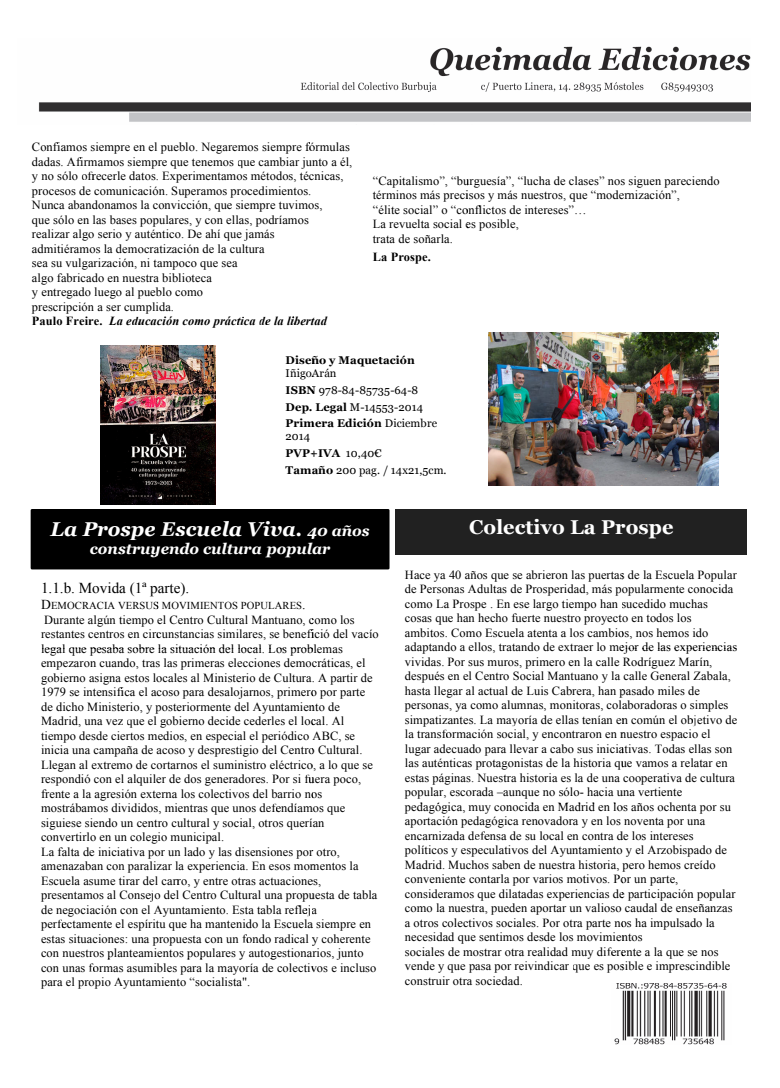
<style>
.page{position:relative;width:780px;height:1088px;background:#fff}
.page>*{position:absolute;margin:0;border:0;box-sizing:border-box;transform-origin:0 0}
.t1{font:italic 700 20px "Georgia";letter-spacing:.005em;color:#fff}
.t2{font:700 20px "Georgia";letter-spacing:.005em;color:#fff}
.t3{font:italic 700 15.12px "Georgia";color:#fff}
.t4{font:15.12px "Times New Roman";color:#000}
.t5{font:12.38px/14.5px "Times New Roman";letter-spacing:.005em;color:#000}
.t6{font:700 12.38px "Times New Roman";letter-spacing:.01em;color:#000}
.t7{font:11.25px/16.8px "Georgia";letter-spacing:.01em;color:#000}
.t8{font:700 11.25px "Georgia";letter-spacing:.005em;color:#000}
.t9{font:10.62px "Times New Roman";letter-spacing:.01em;color:#000}
.s1{font-weight:700}
.s2{font-weight:700;font-style:italic}
.s3{font-size:13.62px}
</style>
<div class="page">
<div style="left:32px;top:510px;width:356px;height:58px;background:#000"></div>
<div style="left:31px;top:509px;width:358px;height:60px;border:3px solid #000"></div>
<div style="left:396px;top:510px;width:351px;height:45px;background:#212121"></div>
<img style="left:100px;top:346px;width:115px;height:158px">
<img style="left:488px;top:332px;width:230px;height:153px">
<img style="left:38px;top:46px;width:712px;height:76px">
<img style="left:614px;top:983px;width:113px;height:62px">
<p class="t5" style="left:32px;top:140px;width:322px">Confiamos siempre en el pueblo. Negaremos siempre fórmulas dadas. Afirmamos siempre que tenemos que cambiar junto a él, y no sólo ofrecerle datos. Experimentamos métodos, técnicas, procesos de comunicación. Superamos procedimientos.<br>Nunca abandonamos la convicción, que siempre tuvimos,<br>que sólo en las bases populares, y con ellas, podríamos<br>realizar algo serio y auténtico. De ahí que jamás<br>admitiéramos la democratización de la cultura<br>sea su vulgarización, ni tampoco que sea<br>algo fabricado en nuestra biblioteca<br>y entregado luego al pueblo como<br>prescripción a ser cumplida.<br><span class="s1">Paulo Freire.</span> <span class="s2">La educación como práctica de la libertad</span></p>
<p class="t5" style="left:373px;top:173px;width:348px">“Capitalismo”, “burguesía”, “lucha de clases” nos siguen pareciendo términos más precisos y más nuestros, que “modernización”,<br>“élite social” o “conflictos de intereses”…<br>La revuelta social es posible,<br>trata de soñarla.</p>
<p class="t6" style="left:373px;top:250px;width:60px">La Prospe.</p>
<p class="t8" style="left:285px;top:354px;width:131px">Diseño y Maquetación</p>
<p class="t7" style="left:285px;top:365px;width:153px">IñigoArán<br><span class="s1">ISBN</span> 978-84-85735-64-8<br><span class="s1">Dep. Legal</span> M-14553-2014<br><span class="s1">Primera Edición</span> Diciembre</p>
<p class="t7" style="left:285px;top:428px;width:162px">2014<br><span class="s1">PVP+IVA</span> 10,40!<br><span class="s1">Tamaño</span> 200 pag. / 14x21,5cm.</p>
<h1 class="t1" style="left:50px;top:518px;width:253px">La Prospe Escuela Viva.</h1>
<p class="t3" style="left:90px;top:540px;width:242px">construyendo cultura popular</p>
<p class="t4" style="left:41px;top:579px;width:150px">1.1.b. Movida (1ª parte).</p>
<p class="t9" style="left:41px;top:599px;width:266px"><span class="s3">D</span>EMOCRACIA VERSUS MOVIMIENTOS POPULARES<span class="s3">.</span></p>
<p class="t5" style="left:41px;top:612px;width:339px">Durante algún tiempo el Centro Cultural Mantuano, como los restantes centros en circunstancias similares, se benefició del vacío</p>
<p class="t3" style="left:307px;top:522px;width:64px">40 años</p>
<p class="t5" style="left:41px;top:641px;width:338px">legal que pesaba sobre la situación del local. Los problemas empezaron cuando, tras las primeras elecciones democráticas, el gobierno asigna estos locales al Ministerio de Cultura. A partir de 1979 se intensifica el acoso para desalojarnos, primero por parte de dicho Ministerio, y posteriormente del Ayuntamiento de Madrid, una vez que el gobierno decide cederles el local. Al tiempo desde ciertos medios, en especial el periódico ABC, se inicia una campaña de acoso y desprestigio del Centro Cultural.<br>Llegan al extremo de cortarnos el suministro eléctrico, a lo que se respondió con el alquiler de dos generadores. Por si fuera poco, frente a la agresión externa los colectivos del barrio nos mostrábamos divididos, mientras que unos defendíamos que siguiese siendo un centro cultural y social, otros querían convertirlo en un colegio municipal.<br>La falta de iniciativa por un lado y las disensiones por otro, amenazaban con paralizar la experiencia. En esos momentos la Escuela asume tirar del carro, y entre otras actuaciones, presentamos al Consejo del Centro Cultural una propuesta de tabla de negociación con el Ayuntamiento. Esta tabla refleja perfectamente el espíritu que ha mantenido la Escuela siempre en estas situaciones: una propuesta con un fondo radical y coherente con nuestros lanteamientos o ulares auto estionarios, junto</p>
<p class="t5" style="left:108px;top:946px;width:8px">p</p>
<p class="t5" style="left:187px;top:946px;width:20px">p p</p>
<p class="t5" style="left:239px;top:946px;width:8px">y</p>
<p class="t5" style="left:270px;top:946px;width:8px">g</p>
<p class="t5" style="left:41px;top:975px;width:211px">para el propio Ayuntamiento “socialista".</p>
<p class="t5" style="left:41px;top:960px;width:337px">con unas formas asumibles para la mayoría de colectivos e incluso</p>
<h1 class="t2" style="left:469px;top:516px;width:206px">Colectivo La Prospe</h1>
<p class="t5" style="left:405px;top:567px;width:333px">Hace ya 40 años que se abrieron las puertas de la Escuela Popular de Personas Adultas de Prosperidad, más popularmente conocida como La Prospe . En ese largo tiempo han sucedido muchas cosas que han hecho fuerte nuestro proyecto en todos los ambitos. Como Escuela atenta a los cambios, nos hemos ido</p>
<p class="t5" style="left:405px;top:640px;width:334px">adaptando a ellos, tratando de extraer lo mejor de las experiencias vividas. Por sus muros, primero en la calle Rodríguez Marín, después en el Centro Social Mantuano y la calle General Zabala, hasta llegar al actual de Luis Cabrera, han pasado miles de personas, ya como alumnas, monitoras, colaboradoras o simples simpatizantes. La mayoría de ellas tenían en común el objetivo de la transformación social, y encontraron en nuestro espacio el lugar adecuado para llevar a cabo sus iniciativas. Todas ellas son las auténticas protagonistas de la historia que vamos a relatar en estas páginas. Nuestra historia es la de una cooperativa de cultura popular, escorada –aunque no sólo- hacia una vertiente</p>
<p class="t5" style="left:405px;top:799px;width:332px">pedagógica, muy conocida en Madrid en los años ochenta por su aportación pedagógica renovadora y en los noventa por una encarnizada defensa de su local en contra de los intereses políticos y especulativos del Ayuntamiento y el Arzobispado de Madrid. Muchos saben de nuestra historia, pero hemos creído conveniente contarla por varios motivos. Por un parte, consideramos que dilatadas experiencias de participación popular como la nuestra, pueden aportar un valioso caudal de enseñanzas a otros colectivos sociales. Por otra parte nos ha impulsado la necesidad que sentimos desde los movimientos<br>sociales de mostrar otra realidad muy diferente a la que se nos vende y que pasa por reivindicar que es posible e imprescindible construir otra sociedad.</p>
</div>
